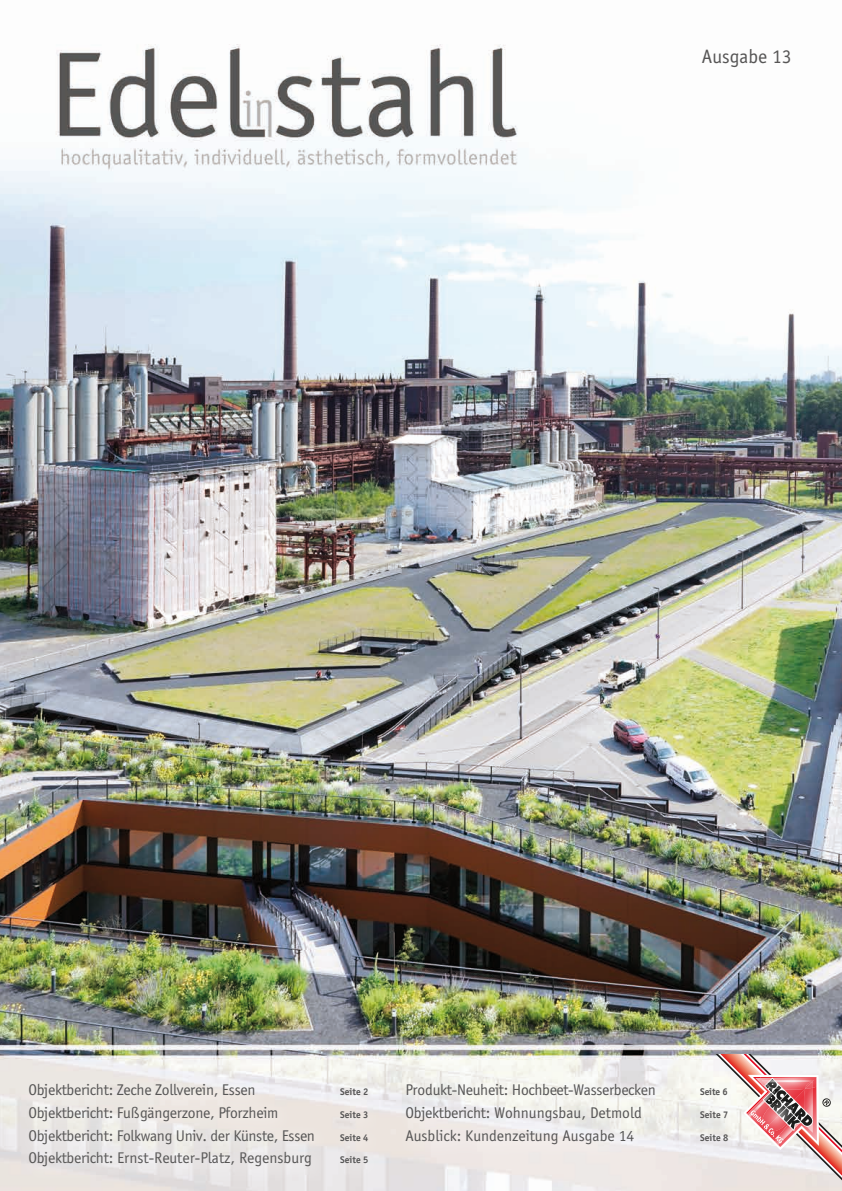
<style>
.page{position:relative;width:842px;height:1191px;background:#fff}
.page>*{position:absolute;margin:0;border:0;box-sizing:border-box;transform-origin:0 0}
.t1{font:20px "Officina Sans";color:#575656}
.t2{font:16px "Officina Sans";letter-spacing:-.015em;color:#575656}
.t3{font:700 10px "Officina Sans";color:#575656}
</style>
<div class="page">
<img style="left:0;top:44px;width:842px;height:1147px">
<svg style="left:395px;top:1073px;width:321px;height:23px;fill:#f4f4ef"></svg>
<svg style="left:716px;top:1054px;width:126px;height:126px"></svg>
<div style="left:18px;top:1141px;width:368px;height:44px;background:#e9e4e2"></div>
<div style="left:18px;top:1118px;width:368px;height:44px;background:#eae6e4"></div>
<div style="left:18px;top:1096px;width:368px;height:43px;background:linear-gradient(to right,#eae9e7,#ede5df)"></div>
<svg style="left:18px;top:1073px;width:369px;height:43px;fill:#ede8e4"></svg>
<svg style="left:395px;top:1096px;width:351px;height:23px;fill:#f2f1ee"></svg>
<div style="left:395px;top:1119px;width:352px;height:43px;background:linear-gradient(to right,#efe8e5,#eee)"></div>
<p class="t1" style="left:702px;top:45px;width:91px">Ausgabe 13</p>
<p class="t2" style="left:28px;top:1081px;width:229px">Objektbericht: Zeche Zollverein, Essen</p>
<p class="t3" style="left:340px;top:1085px;width:30px">Seite 2</p>
<p class="t2" style="left:28px;top:1103px;width:252px">Objektbericht: Fußgängerzone, Pforzheim</p>
<p class="t3" style="left:340px;top:1108px;width:30px">Seite 3</p>
<p class="t2" style="left:28px;top:1126px;width:288px">Objektbericht: Folkwang Univ. der Künste, Essen</p>
<p class="t3" style="left:340px;top:1131px;width:30px">Seite 4</p>
<p class="t2" style="left:28px;top:1149px;width:285px">Objektbericht: Ernst-Reuter-Platz, Regensburg</p>
<p class="t3" style="left:340px;top:1154px;width:30px">Seite 5</p>
<p class="t2" style="left:405px;top:1081px;width:252px">Produkt-Neuheit: Hochbeet-Wasserbecken</p>
<p class="t3" style="left:700px;top:1085px;width:29px">Seite 6</p>
<p class="t2" style="left:405px;top:1103px;width:238px">Objektbericht: Wohnungsbau, Detmold</p>
<p class="t3" style="left:700px;top:1108px;width:30px">Seite 7</p>
<p class="t2" style="left:405px;top:1126px;width:230px">Ausblick: Kundenzeitung Ausgabe 14</p>
<p class="t3" style="left:700px;top:1131px;width:30px">Seite 8</p>
</div>
